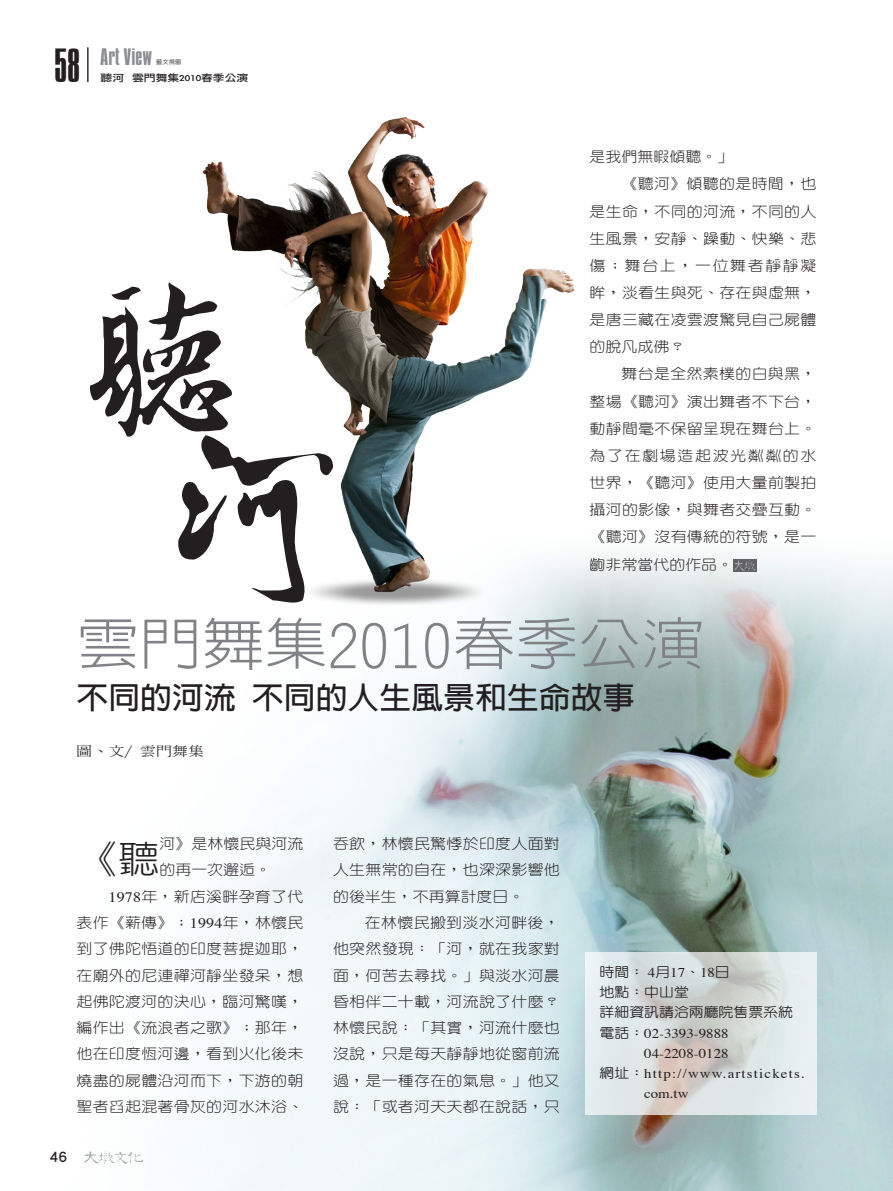
<style>
.page{position:relative;width:893px;height:1191px;background:#fff}
.page>*{position:absolute;margin:0;border:0;box-sizing:border-box;transform-origin:0 0}
.t1{font:300 56.4px "Lin Gothic";color:#808285;scale:1.11 1}
.內文{font:300 37.35px "Yen Round";color:#231f20;scale:1.11 1}
.t2{font:700 30.3px "Lin Gothic";color:#231f20;scale:1.05 1}
.t3{font:300 20.55px "C029";color:#8a8c8f;scale:1.25 1}
.內文-2{font:300 14.4px/26.2px "Yen Round";letter-spacing:.015em;color:#231f20;text-align:justify;scale:1.11 1}
.t4{font:13.8px "Li Hei Pro";color:#231f20}
.內文_反白{font:13.35px/20.2px "Times";letter-spacing:.08em;color:#231f20;scale:1.11 1}
.內文_反白-2{font:500 13.35px "Yen Round";color:#231f20;scale:1.11 1}
.內文_反白-3{font:13.35px "Times";color:#231f20;scale:1.11 1}
.t5{font:500 12.75px "Inn Ming";color:#231f20;scale:1.25 1}
.t6{font:9.6px "Li Gothic Med";color:#231f20;scale:1.22 1}
.t7{font:500 5.7px "Yen Round";color:#231f20;scale:1.11 1}
.s1{font-size:41.25px;color:#231f20}
.s2{font-family:"Times";font-weight:400}
.s3{font-family:"Yen Round";font-weight:500}
</style>
<div class="page">
<img style="left:87px;top:82px;width:806px;height:1109px">
<div style="left:733px;top:559px;width:23px;height:13px;background:#636366"></div>
<svg style="left:734px;top:560px;width:21px;height:11px"></svg>
<img style="left:148px;top:82px;width:455px;height:554px">
<svg style="left:90px;top:282px;width:244px;height:323px"></svg>
<svg style="left:585px;top:951px;width:231px;height:163px;background:#d9dedd"></svg>
<hr style="left:87px;top:47px;width:2px;height:35px;background:#231f20">
<svg style="left:84px;top:1151px;width:59px;height:12px"></svg>
<h3 class="t3" style="left:54px;top:45px;width:80px"><span class="s1">58</span> Art View</h3>
<p class="t7" style="left:156px;top:59px;width:24px">藝文視窗</p>
<p class="t6" style="left:101px;top:73px;width:123px">聽河 雲門舞集2010春季公演</p>
<p class="內文-2" style="left:590px;top:144px;width:131px">是我們無暇傾聽。」</p>
<p class="內文-2" style="left:590px;top:170px;width:206px;line-height:27.2px;text-indent:32px">《聽河》傾聽的是時間，也是生命，不同的河流，不同的人生風景，安靜、躁動、快樂、悲傷；舞台上，一位舞者靜靜凝眸，淡看生與死、存在與虛無，是唐三藏在凌雲渡驚見自己屍體的脫凡成佛？</p>
<p class="內文-2" style="left:590px;top:360px;width:206px;line-height:27.2px;text-indent:32px">舞台是全然素樸的白與黑，整場《聽河》演出舞者不下台，動靜間毫不保留呈現在舞台上。為了在劇場造起波光粼粼的水世界，《聽河》使用大量前製拍攝河的影像，與舞者交疊互動。《聽河》沒有傳統的符號，是一齣非常當代的作品。</p>
<p class="t1" style="left:77px;top:615px;width:567px">雲門舞集2010春季公演</p>
<p class="t2" style="left:77px;top:682px;width:533px">不同的河流 不同的人生風景和生命故事</p>
<p class="t5" style="left:77px;top:744px;width:104px">圖、文/ 雲門舞集</p>
<p class="內文" style="left:77px;top:840px;width:76px">《聽</p>
<p class="內文-2" style="left:159px;top:830px;width:131px">河》是林懷民與河流的再一次邂逅。</p>
<p class="內文-2" style="left:77px;top:883px;width:206px;text-indent:32px"><span class="s2">1978</span>年，新店溪畔孕育了代表作《薪傳》；<span class="s2">1994</span>年，林懷民到了佛陀悟道的印度菩提迦耶，在廟外的尼連禪河靜坐發呆，想起佛陀渡河的決心，臨河驚嘆，編作出《流浪者之歌》；那年，他在印度恆河邊，看到火化後未燒盡的屍體沿河而下，下游的朝聖者舀起混著骨灰的河水沐浴、</p>
<p class="t4" style="left:49px;top:1150px;width:19px">46</p>
<p class="內文-2" style="left:333px;top:830px;width:206px">吞飲，林懷民驚悸於印度人面對人生無常的自在，也深深影響他的後半生，不再算計度日。</p>
<p class="內文-2" style="left:333px;top:909px;width:206px;text-indent:32px">在林懷民搬到淡水河畔後，他突然發現：「河，就在我家對面，何苦去尋找。」與淡水河晨昏相伴二十載，河流說了什麼？林懷民說：「其實，河流什麼也沒說，只是每天靜靜地從窗前流過，是一種存在的氣息。」他又說：「或者河天天都在說話，只</p>
<p class="內文_反白-2" style="left:600px;top:965px;width:119px">時間： <span class="s2">4</span>月<span class="s2">17</span>、<span class="s2">18</span>日</p>
<p class="內文_反白-2" style="left:600px;top:985px;width:82px">地點：中山堂</p>
<p class="內文_反白-2" style="left:600px;top:1005px;width:176px">詳細資訊請洽兩廳院售票系統</p>
<p class="內文_反白-3" style="left:600px;top:1020px;width:118px"><span class="s3">電話：</span>02-3393-9888</p>
<p class="內文_反白-3" style="left:644px;top:1041px;width:77px">04-2208-0128</p>
<p class="內文_反白" style="left:644px;top:1062px;width:146px;text-indent:-45px"><span class="s3">網址：</span>http://www.artstickets. com.tw</p>
</div>
